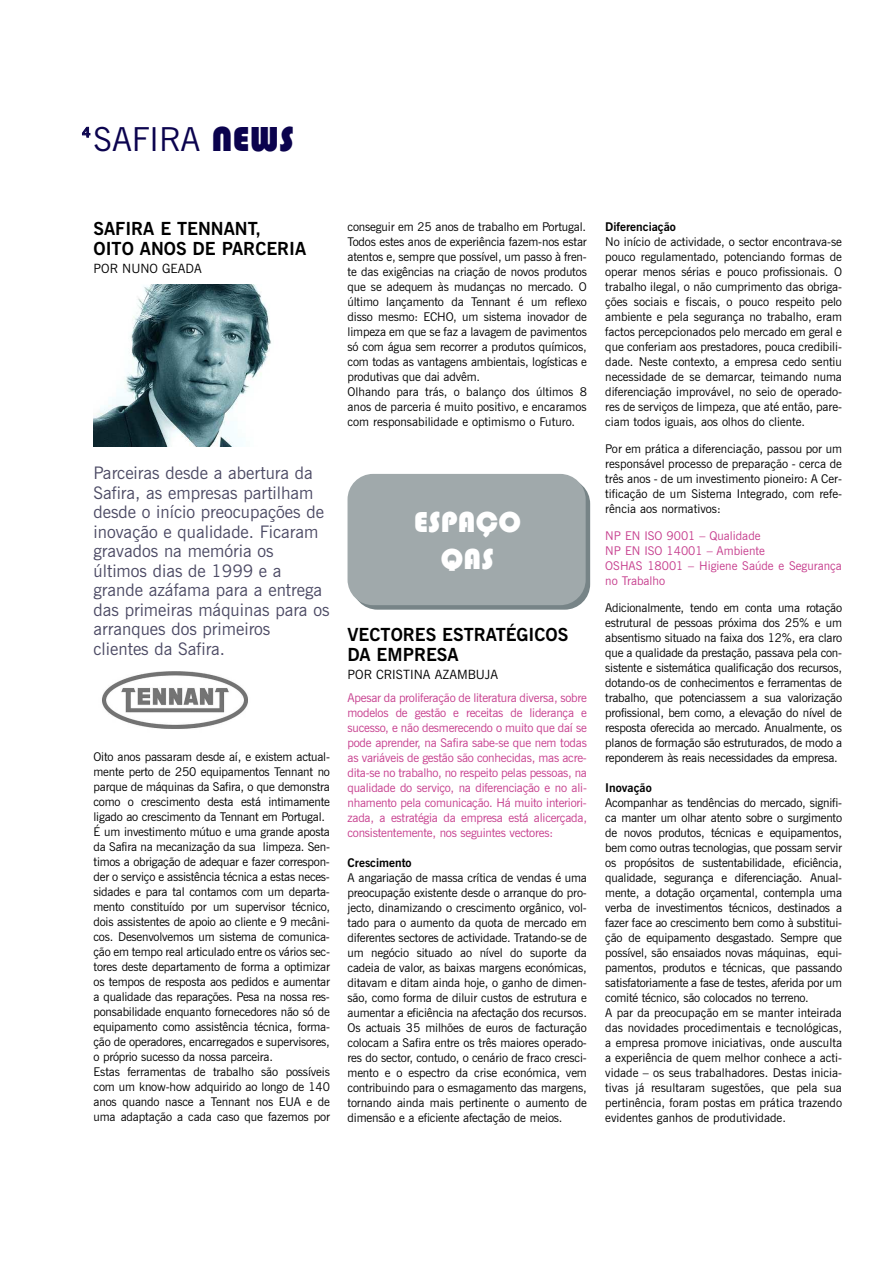
<style>
.page{position:relative;width:893px;height:1263px;background:#fff}
.page>*{position:absolute;margin:0;border:0;box-sizing:border-box;transform-origin:0 0}
.t1{font:33px "News Gothic BT";color:#0b034e}
.t2{font:30px/37.5px "Bauhaus 93";letter-spacing:.005em;color:#fff;text-align:center}
.t3{font:700 18px/19.5px "News Gothic BT";color:#000}
.t4{font:17.25px/19.5px "News Gothic BT";color:#4d4b65}
.t5{font:700 13.5px "News Gothic BT";color:#0b034e}
.t6{font:12.75px "News Gothic BT";color:#000}
.t7{font:12px/15px "News Gothic BT";letter-spacing:-.02em;color:#000;text-align:justify}
.t8{font:12px/15px "News Gothic BT";color:#c63d8d;text-align:justify}
.t9{font:700 12px "News Gothic BT";color:#000}
.s1{font-family:"Bauhaus 93";font-size:36px}
</style>
<div class="page">
<div style="left:352px;top:478px;width:238px;height:132px;background:#778487;border-radius:26px"></div>
<div style="left:348px;top:474px;width:238px;height:131px;background:#a0a9ab;border-radius:26px"></div>
<img style="left:102px;top:671px;width:146px;height:58px">
<img style="left:94px;top:285px;width:177px;height:162px">
<h1 class="t1" style="left:94px;top:128px;width:202px">SAFIRA <span class="s1">NEWS</span></h1>
<p class="t5" style="left:82px;top:127px;width:10px">4</p>
<h3 class="t3" style="left:94px;top:220px;width:214px">SAFIRA E TENNANT,<br>OITO ANOS DE PARCERIA</h3>
<p class="t6" style="left:94px;top:264px;width:110px">POR NUNO GEADA</p>
<p class="t4" style="left:94px;top:465px;width:238px">Parceiras desde a abertura da<br>Safira, as empresas partilham desde o início preocupações de inovação e qualidade. Ficaram gravados na memória os últimos dias de 1999 e a grande azáfama para a entrega das primeiras máquinas para os arranques dos primeiros clientes da Safira.</p>
<p class="t7" style="left:94px;top:751px;width:238px;text-align:left">Oito anos passaram desde aí, e existem actual&shy;mente perto de 250 equipamentos Tennant no parque de máquinas da Safira, o que demonstra como o crescimento desta está intimamente ligado ao crescimento da Tennant em Portugal.<br>É um investimento mútuo e uma grande aposta da Safira na mecanização da sua limpeza. Sen&shy;timos a obrigação de adequar e fazer correspon&shy;der o serviço e assistência técnica a estas neces&shy;sidades e para tal contamos com um departa&shy;mento constituído por um supervisor técnico, dois assistentes de apoio ao cliente e 9 mecâni&shy;cos. Desenvolvemos um sistema de comunica&shy;ção em tempo real articulado entre os vários sec&shy;tores deste departamento de forma a optimizar os tempos de resposta aos pedidos e aumentar a qualidade das reparações. Pesa na nossa res&shy;ponsabilidade enquanto fornecedores não só de equipamento como assistência técnica, forma&shy;ção de operadores, encarregados e supervisores, o próprio sucesso da nossa parceira.<br>Estas ferramentas de trabalho são possíveis com um know-how adquirido ao longo de 140 anos quando nasce a Tennant nos EUA e de uma adaptação a cada caso que fazemos por</p>
<p class="t7" style="left:348px;top:220px;width:241px;text-align:left">conseguir em 25 anos de trabalho em Portugal.<br>Todos estes anos de experiência fazem-nos estar atentos e, sempre que possível, um passo à fren&shy;te das exigências na criação de novos produtos que se adequem às mudanças no mercado. O último lançamento da Tennant é um reflexo disso mesmo: ECHO, um sistema inovador de limpeza em que se faz a lavagem de pavimentos só com água sem recorrer a produtos químicos, com todas as vantagens ambientais, logísticas e produtivas que dai advêm.<br>Olhando para trás, o balanço dos últimos 8 anos de parceria é muito positivo, e encaramos com responsabilidade e optimismo o Futuro.</p>
<h2 class="t2" style="left:414px;top:502px;width:109px">ESPAÇO<br>QAS</h2>
<h3 class="t3" style="left:348px;top:626px;width:222px">VECTORES ESTRATÉGICOS<br>DA EMPRESA</h3>
<p class="t6" style="left:348px;top:670px;width:152px">POR CRISTINA AZAMBUJA</p>
<p class="t8" style="left:348px;top:691px;width:241px">Apesar da proliferação de literatura diversa, sobre modelos de gestão e receitas de liderança e sucesso, e não desmerecendo o muito que daí se pode aprender, na Safira sabe-se que nem todas as variáveis de gestão são conhecidas, mas acre&shy;dita-se no trabalho, no respeito pelas pessoas, na qualidade do serviço, na diferenciação e no ali&shy;nhamento pela comunicação. Há muito interiori&shy;zada, a estratégia da empresa está alicerçada, consistentemente, nos seguintes vectores:</p>
<p class="t9" style="left:348px;top:858px;width:66px">Crescimento</p>
<p class="t7" style="left:348px;top:871px;width:241px">A angariação de massa crítica de vendas é uma preocupação existente desde o arranque do pro&shy;jecto, dinamizando o crescimento orgânico, vol&shy;tado para o aumento da quota de mercado em diferentes sectores de actividade. Tratando-se de um negócio situado ao nível do suporte da cadeia de valor, as baixas margens económicas, ditavam e ditam ainda hoje, o ganho de dimen&shy;são, como forma de diluir custos de estrutura e aumentar a eficiência na afectação dos recursos.<br>Os actuais 35 milhões de euros de facturação colocam a Safira entre os três maiores operado&shy;res do sector, contudo, o cenário de fraco cresci&shy;mento e o espectro da crise económica, vem contribuindo para o esmagamento das margens, tornando ainda mais pertinente o aumento de dimensão e a eficiente afectação de meios.</p>
<p class="t9" style="left:605px;top:222px;width:72px">Diferenciação</p>
<p class="t7" style="left:605px;top:235px;width:238px">No início de actividade, o sector encontrava-se pouco regulamentado, potenciando formas de operar menos sérias e pouco profissionais. O trabalho ilegal, o não cumprimento das obriga&shy;ções sociais e fiscais, o pouco respeito pelo ambiente e pela segurança no trabalho, eram factos percepcionados pelo mercado em geral e que conferiam aos prestadores, pouca credibili&shy;dade. Neste contexto, a empresa cedo sentiu necessidade de se demarcar, teimando numa diferenciação improvável, no seio de operado&shy;res de serviços de limpeza, que até então, pare&shy;ciam todos iguais, aos olhos do cliente.</p>
<p class="t7" style="left:605px;top:442px;width:238px">Por em prática a diferenciação, passou por um responsável processo de preparação - cerca de três anos - de um investimento pioneiro: A Cer&shy;tificação de um Sistema Integrado, com refe&shy;rência aos normativos:</p>
<p class="t8" style="left:605px;top:529px;width:238px;text-align:left">NP EN ISO 9001 – Qualidade<br>NP EN ISO 14001 – Ambiente<br>OSHAS 18001 – Higiene Saúde e Segurança no Trabalho</p>
<p class="t7" style="left:605px;top:601px;width:238px">Adicionalmente, tendo em conta uma rotação estrutural de pessoas próxima dos 25% e um absentismo situado na faixa dos 12%, era claro que a qualidade da prestação, passava pela con&shy;sistente e sistemática qualificação dos recursos, dotando-os de conhecimentos e ferramentas de trabalho, que potenciassem a sua valorização profissional, bem como, a elevação do nível de resposta oferecida ao mercado. Anualmente, os planos de formação são estruturados, de modo a reponderem às reais necessidades da empresa.</p>
<p class="t9" style="left:605px;top:783px;width:48px">Inovação</p>
<p class="t7" style="left:605px;top:796px;width:238px;text-align:left">Acompanhar as tendências do mercado, signifi&shy;ca manter um olhar atento sobre o surgimento de novos produtos, técnicas e equipamentos, bem como outras tecnologias, que possam servir os propósitos de sustentabilidade, eficiência, qualidade, segurança e diferenciação. Anual&shy;mente, a dotação orçamental, contempla uma verba de investimentos técnicos, destinados a fazer face ao crescimento bem como à substitui&shy;ção de equipamento desgastado. Sempre que possível, são ensaiados novas máquinas, equi&shy;pamentos, produtos e técnicas, que passando satisfatoriamente a fase de testes, aferida por um comité técnico, são colocados no terreno.<br>A par da preocupação em se manter inteirada das novidades procedimentais e tecnológicas, a empresa promove iniciativas, onde ausculta a experiência de quem melhor conhece a acti&shy;vidade – os seus trabalhadores. Destas inicia&shy;tivas já resultaram sugestões, que pela sua pertinência, foram postas em prática trazendo evidentes ganhos de produtividade.</p>
</div>
